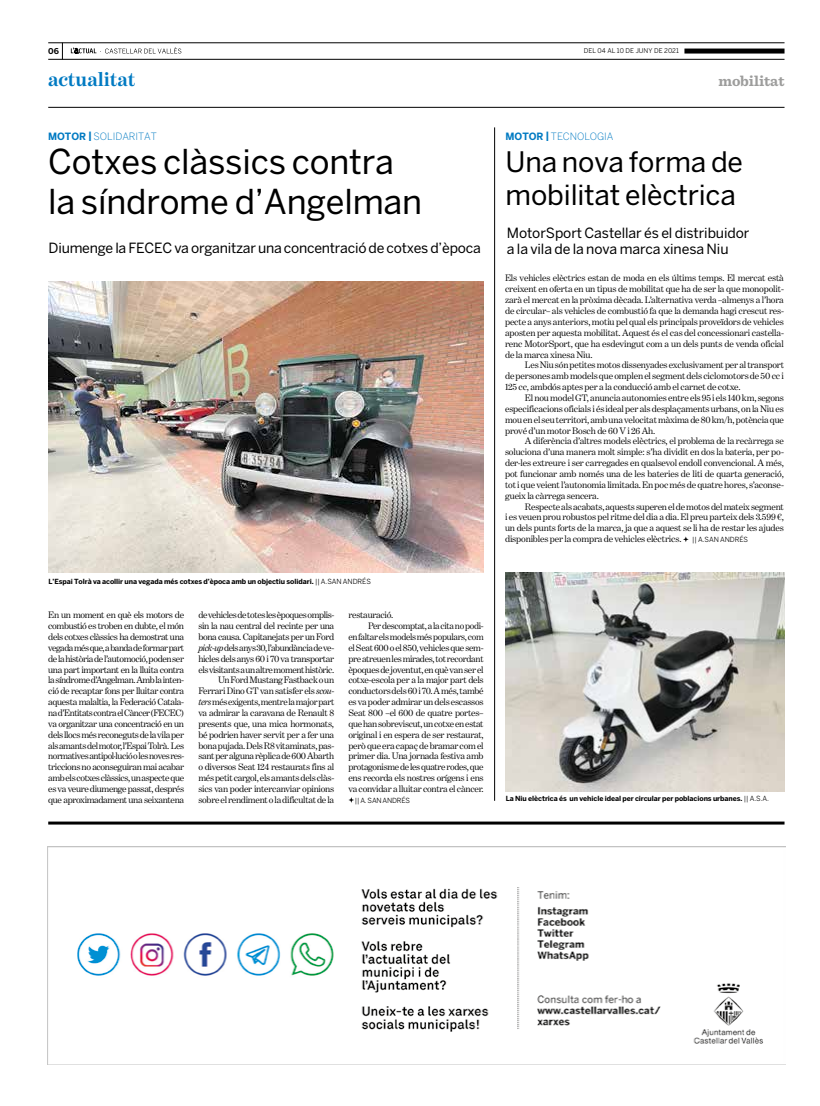
<style>
.page{position:relative;width:820px;height:1106px;background:#fff}
.page>*{position:absolute;margin:0;border:0;box-sizing:border-box;transform-origin:0 0}
.t1{font:34px/40px "Benton Sans";letter-spacing:-.005em;color:#000}
.t2{font:28px/33px "Benton Sans";letter-spacing:-.005em;color:#000}
.t3{font:700 20px "Benton Modern One";letter-spacing:-.005em;color:#007ac2}
.t4{font:700 15px "Sentinel";letter-spacing:-.005em;color:#9d9d9c}
.t5{font:14px/16px "Benton Sans";letter-spacing:-.005em;color:#000}
.t6{font:300 10px "Benton Sans";letter-spacing:-.005em;color:#007ac2}
.t7{font:9.5px/10.9px "Benton Modern One";letter-spacing:-.03em;color:#000;text-align:justify}
.t8{font:700 8px "Benton Sans";color:#000}
.t9{font:700 7px "Benton Sans";letter-spacing:-.01em;color:#000}
.t10{font:7px "Benton Sans";letter-spacing:-.025em;color:#000}
.t11{font:6.5px "Benton Sans";letter-spacing:.005em;color:#000}
.s1{font-weight:700}
.s2{font-weight:400}
.s3{font-style:italic}
.s4{font-family:"Benton Sans";font-size:7px}
</style>
<div class="page">
<svg style="left:62px;top:44px;width:1px;height:15px"></svg>
<hr style="left:48px;top:107px;width:736px;height:1px;background:#000">
<hr style="left:48px;top:43px;width:736px;height:1px;background:#000">
<hr style="left:48px;top:59px;width:736px;height:1px;background:#000">
<div style="left:684px;top:49px;width:100px;height:5px;background:#000"></div>
<svg style="left:71px;top:47px;width:110px;height:7px"></svg>
<hr style="left:48px;top:821px;width:736px;height:3px;background:#000">
<svg style="left:348px;top:797px;width:6px;height:5px"></svg>
<svg style="left:683px;top:536px;width:5px;height:6px"></svg>
<img style="left:48px;top:281px;width:435px;height:291px">
<hr style="left:494px;top:127px;width:1px;height:673px;background:#000">
<img style="left:505px;top:572px;width:279px;height:220px">
<img style="left:48px;top:846px;width:736px;height:198px">
<p class="t8" style="left:48px;top:46px;width:12px">06</p>
<p class="t11" style="left:583px;top:47px;width:97px">DEL 04 AL 10 DE JUNY DE 2021</p>
<h3 class="t3" style="left:48px;top:68px;width:89px">actualitat</h3>
<h3 class="t4" style="left:718px;top:69px;width:68px">mobilitat</h3>
<p class="t6" style="left:48px;top:131px;width:110px"><span class="s1">MOTOR |</span> SOLIDARITAT</p>
<h1 class="t1" style="left:48px;top:141px;width:375px">Cotxes clàssics contra la síndrome d’Angelman</h1>
<h3 class="t5" style="left:49px;top:239px;width:433px">Diumenge la FECEC va organitzar una concentració de cotxes d’època</h3>
<p class="t9" style="left:48px;top:577px;width:324px">L’Espai Tolrà va acollir una vegada més cotxes d’època amb un objectiu solidari. <span class="s2">|| A.SAN ANDRÉS</span></p>
<p class="t7" style="left:48px;top:609px;width:137px">En un moment en què els motors de combustió es troben en dubte, el món dels cotxes clàssics ha demostrat una vegada més que, a banda de formar part de la història de l’automoció, poden ser una part important en la lluita contra la síndrome d’Angelman. Amb la inten&shy;ció de recaptar fons per lluitar contra aquesta malaltia, la Federació Catala&shy;na d’Entitats contra el Càncer (FECEC) va organitzar una concentració en un dels llocs més reconeguts de la vila per als amants del motor, l’Espai Tolrà. Les normatives antipol·lució o les noves res&shy;triccions no aconseguiran mai acabar amb els cotxes clàssics, un aspecte que es va veure diumenge passat, després que aproximadament una seixantena</p>
<p class="t7" style="left:198px;top:609px;width:137px;text-align:right">de vehicles de totes les èpoques omplis&shy;sin la nau central del recinte per una bona causa. Capitanejats per un Ford <span class="s3">pick-up</span> dels anys 30, l’abundància de ve&shy;hicles dels anys 60 i 70 va transportar els visitants a un altre moment històric.<br>Un Ford Mustang Fastback o un Ferrari Dino GT van satisfer els <span class="s3">scou&shy;ters</span> més exigents, mentre la major part va admirar la caravana de Renault 8 presents que, una mica hormonats, bé podrien haver servit per a fer una bona pujada. Dels R8 vitaminats, pas&shy;sant per alguna rèplica de 600 Abarth o diversos Seat 124 restaurats fins al més petit cargol, els amants dels clàs&shy;sics van poder intercanviar opinions sobre el rendiment o la dificultat de la</p>
<p class="t7" style="left:348px;top:609px;width:46px">restauració.</p>
<p class="t7" style="left:368px;top:620px;width:117px">Per descomptat, a la cita no podi-</p>
<p class="t7" style="left:348px;top:631px;width:137px">en faltar els models més populars, com</p>
<p class="t7" style="left:348px;top:642px;width:137px">el Seat 600 o el 850, vehicles que sem-</p>
<p class="t7" style="left:348px;top:653px;width:137px">pre atreuen les mirades, tot recordant</p>
<p class="t7" style="left:348px;top:663px;width:137px">èpoques de joventut, en què van ser el</p>
<p class="t7" style="left:348px;top:674px;width:137px">cotxe-escola per a la major part dels</p>
<p class="t7" style="left:348px;top:685px;width:137px">conductors dels 60 i 70. A més, també</p>
<p class="t7" style="left:348px;top:696px;width:137px">es va poder admirar un dels escassos</p>
<p class="t7" style="left:348px;top:707px;width:137px">Seat 800 –el 600 de quatre portes–</p>
<p class="t7" style="left:348px;top:718px;width:137px">que han sobreviscut, un cotxe en estat</p>
<p class="t7" style="left:348px;top:729px;width:137px">original i en espera de ser restaurat,</p>
<p class="t7" style="left:348px;top:739px;width:137px">però que era capaç de bramar com el</p>
<p class="t7" style="left:348px;top:750px;width:137px">primer dia. Una jornada festiva amb</p>
<p class="t7" style="left:348px;top:761px;width:137px">protagonisme de les quatre rodes, que</p>
<p class="t7" style="left:348px;top:772px;width:137px">ens recorda els nostres orígens i ens</p>
<p class="t7" style="left:348px;top:783px;width:137px">va convidar a lluitar contra el càncer.</p>
<p class="t10" style="left:355px;top:796px;width:57px">|| A. SAN ANDRÉS</p>
<p class="t6" style="left:505px;top:131px;width:109px"><span class="s1">MOTOR |</span> TECNOLOGIA</p>
<h2 class="t2" style="left:505px;top:145px;width:239px">Una nova forma de mobilitat elèctrica</h2>
<h3 class="t5" style="left:506px;top:225px;width:244px">MotorSport Castellar és el distribuidor a la vila de la nova marca xinesa Niu</h3>
<p class="t7" style="left:505px;top:273px;width:280px">Els vehicles elèctrics estan de moda en els últims temps. El mercat està creixent en oferta en un tipus de mobilitat que ha de ser la que monopolit&shy;zarà el mercat en la pròxima dècada. L’alternativa verda –almenys a l’hora de circular– als vehicles de combustió fa que la demanda hagi crescut res&shy;pecte a anys anteriors, motiu pel qual els principals proveïdors de vehicles aposten per aquesta mobilitat. Aquest és el cas del concessionari castella&shy;renc MotorSport, que ha esdevingut com a un dels punts de venda oficial de la marca xinesa Niu.</p>
<p class="t7" style="left:505px;top:360px;width:280px;text-indent:20px">Les Niu són petites motos dissenyades exclusivament per al transport de persones amb models que omplen el segment dels ciclomotors de 50 cc i 125 cc, ambdós aptes per a la conducció amb el carnet de cotxe.</p>
<p class="t7" style="left:505px;top:392px;width:280px;text-indent:20px">El nou model GT, anuncia autonomies entre els 95 i els 140 km, segons especificacions oficials i és ideal per als desplaçaments urbans, on la Niu es mou en el seu territori, amb una velocitat màxima de 80 km/h, potència que prové d’un motor Bosch de 60 V i 26 Ah.</p>
<p class="t7" style="left:505px;top:436px;width:280px;text-indent:20px">A diferència d’altres models elèctrics, el problema de la recàrrega se soluciona d’una manera molt simple: s’ha dividit en dos la bateria, per po&shy;der-les extreure i ser carregades en qualsevol endoll convencional. A més, pot funcionar amb només una de les bateries de liti de quarta generació, tot i que veient l’autonomia limitada. En poc més de quatre hores, s’aconse&shy;gueix la càrrega sencera.</p>
<p class="t7" style="left:505px;top:501px;width:280px;text-indent:20px">Respecte als acabats, aquests superen el de motos del mateix segment i es veuen prou robustos pel ritme del dia a dia. El preu parteix dels 3.599 €, un dels punts forts de la marca, ja que a aquest se li ha de restar les ajudes disponibles per la compra de vehicles elèctrics. <span class="s4">|| A.SAN ANDRÉS</span></p>
<p class="t9" style="left:505px;top:794px;width:265px">La Niu elèctrica és un vehicle ideal per circular per poblacions urbanes. <span class="s2">|| A.S.A.</span></p>
</div>
